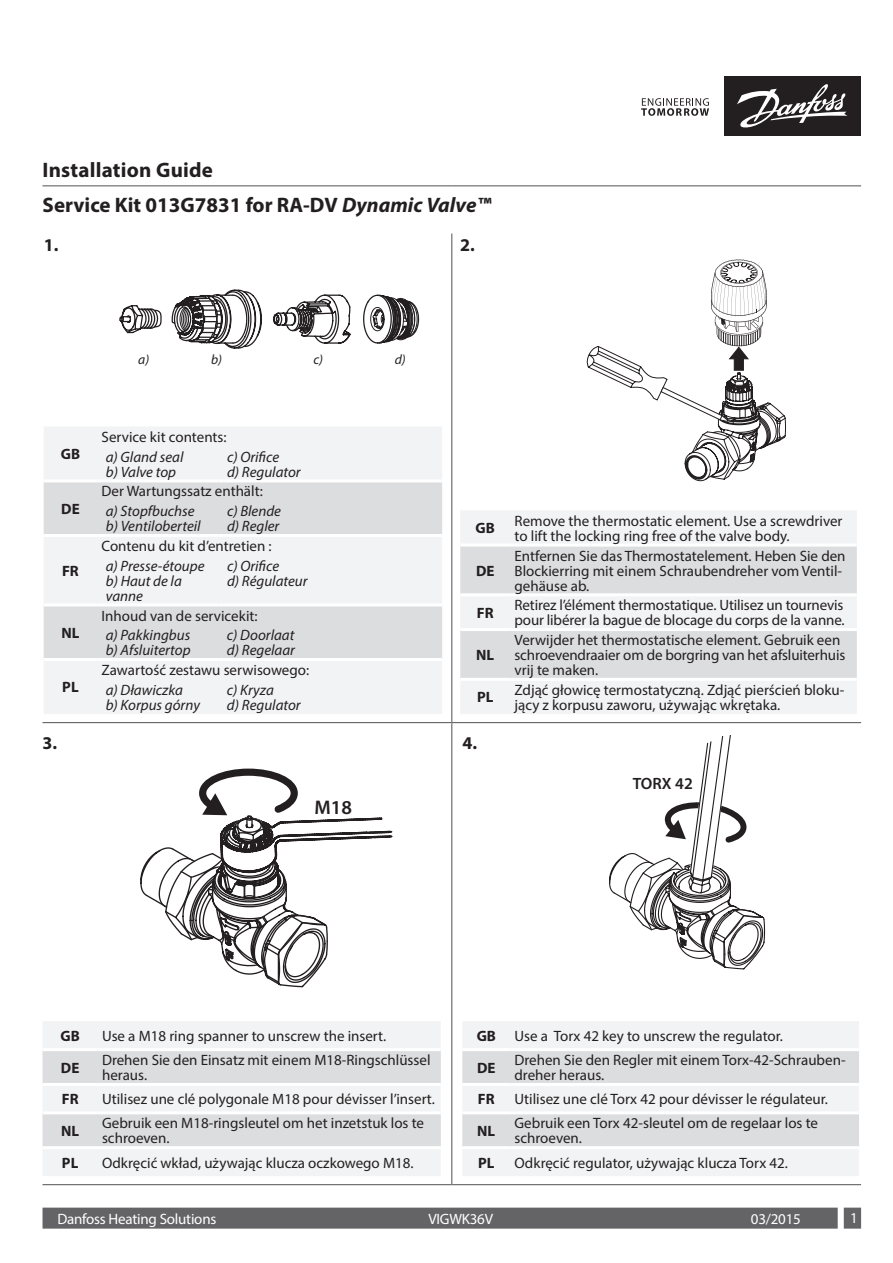
<style>
.page{position:relative;width:893px;height:1263px;background:#fff}
.page>*{position:absolute;margin:0;border:0;box-sizing:border-box;transform-origin:0 0}
.t1{font:700 21px/35px "Myriad Pro";letter-spacing:.005em;color:#231f20}
.t2{font:600 19.8px "Myriad Pro";color:#231f20}
.t3{font:700 18px "Myriad Pro";color:#231f20}
.t4{font:600 16.35px "Myriad Pro";color:#231f20}
.t5{font:15px/15px "Myriad Pro";color:#231f20}
.t6{font:italic 15px/15px "Myriad Pro";color:#231f20}
.t7{font:15px "Myriad Pro";letter-spacing:-.015em;color:#fff}
.t8{font:700 15px "Myriad Pro";color:#231f20}
.t9{font:italic 13.65px "Myriad Pro";color:#231f20}
.s1{font-style:italic}
.s2{font-weight:700}
</style>
<div class="page">
<div style="left:43px;top:1207px;width:795px;height:21px;background:#646467"></div>
<div style="left:844px;top:1207px;width:17px;height:21px;background:#646467"></div>
<hr style="left:43px;top:185px;width:409px;height:1px;background:#646467">
<hr style="left:452px;top:185px;width:409px;height:1px;background:#646467">
<hr style="left:43px;top:722px;width:409px;height:1px;background:#646467">
<hr style="left:452px;top:722px;width:409px;height:1px;background:#646467">
<hr style="left:43px;top:1184px;width:409px;height:1px;background:#646467">
<hr style="left:452px;top:1184px;width:409px;height:1px;background:#646467">
<hr style="left:451px;top:233px;width:1px;height:489px;background:#646467">
<hr style="left:451px;top:723px;width:1px;height:461px;background:#646467">
<div style="left:44px;top:427px;width:398px;height:287px;background:#f2f3f4"></div>
<svg style="left:44px;top:482px;width:398px;height:176px;fill:#dcdddf"></svg>
<hr style="left:44px;top:479px;width:53px;height:3px;background:#fff">
<hr style="left:97px;top:479px;width:121px;height:3px;background:#fff">
<hr style="left:218px;top:479px;width:224px;height:3px;background:#fff">
<hr style="left:44px;top:534px;width:53px;height:3px;background:#fff">
<hr style="left:97px;top:534px;width:121px;height:3px;background:#fff">
<hr style="left:218px;top:534px;width:224px;height:3px;background:#fff">
<hr style="left:44px;top:603px;width:53px;height:3px;background:#fff">
<hr style="left:97px;top:603px;width:121px;height:3px;background:#fff">
<hr style="left:218px;top:603px;width:224px;height:3px;background:#fff">
<hr style="left:44px;top:658px;width:53px;height:3px;background:#fff">
<hr style="left:97px;top:658px;width:121px;height:3px;background:#fff">
<hr style="left:218px;top:658px;width:224px;height:3px;background:#fff">
<svg style="left:363px;top:294px;width:56px;height:50px"></svg>
<svg style="left:119px;top:290px;width:232px;height:59px"></svg>
<div style="left:461px;top:511px;width:396px;height:203px;background:#f2f3f4"></div>
<svg style="left:460px;top:546px;width:397px;height:132px;fill:#dcdddf"></svg>
<hr style="left:460px;top:543px;width:50px;height:3px;background:#fff">
<hr style="left:510px;top:543px;width:347px;height:3px;background:#fff">
<hr style="left:460px;top:593px;width:50px;height:3px;background:#fff">
<hr style="left:510px;top:593px;width:347px;height:3px;background:#fff">
<hr style="left:460px;top:628px;width:50px;height:3px;background:#fff">
<hr style="left:510px;top:628px;width:347px;height:3px;background:#fff">
<hr style="left:460px;top:678px;width:50px;height:3px;background:#fff">
<hr style="left:510px;top:678px;width:347px;height:3px;background:#fff">
<svg style="left:587px;top:259px;width:199px;height:222px"></svg>
<div style="left:43px;top:1021px;width:398px;height:155px;background:#f2f3f4"></div>
<svg style="left:43px;top:1051px;width:398px;height:95px"></svg>
<hr style="left:43px;top:1048px;width:55px;height:3px;background:#fff">
<hr style="left:98px;top:1048px;width:343px;height:3px;background:#fff">
<hr style="left:43px;top:1083px;width:55px;height:3px;background:#fff">
<hr style="left:98px;top:1083px;width:343px;height:3px;background:#fff">
<hr style="left:43px;top:1111px;width:55px;height:3px;background:#fff">
<hr style="left:98px;top:1111px;width:343px;height:3px;background:#fff">
<hr style="left:43px;top:1146px;width:55px;height:3px;background:#fff">
<hr style="left:98px;top:1146px;width:343px;height:3px;background:#fff">
<svg style="left:140px;top:768px;width:253px;height:219px"></svg>
<svg style="left:462px;top:1021px;width:397px;height:155px"></svg>
<hr style="left:462px;top:1048px;width:48px;height:3px;background:#fff">
<hr style="left:510px;top:1048px;width:349px;height:3px;background:#fff">
<hr style="left:462px;top:1083px;width:48px;height:3px;background:#fff">
<hr style="left:510px;top:1083px;width:349px;height:3px;background:#fff">
<hr style="left:462px;top:1111px;width:48px;height:3px;background:#fff">
<hr style="left:510px;top:1111px;width:349px;height:3px;background:#fff">
<hr style="left:462px;top:1146px;width:48px;height:3px;background:#fff">
<hr style="left:510px;top:1146px;width:349px;height:3px;background:#fff">
<svg style="left:609px;top:735px;width:156px;height:235px"></svg>
<div style="left:725px;top:77px;width:136px;height:59px;background:#231f20"></div>
<svg style="left:641px;top:98px;width:68px;height:18px"></svg>
<svg style="left:737px;top:84px;width:110px;height:44px"></svg>
<h1 class="t1" style="left:43px;top:152px;width:450px">Installation Guide<br>Service Kit 013G7831 for RA-DV <span class="s1">Dynamic Valve™</span></h1>
<p class="t3" style="left:44px;top:233px;width:16px">1.</p>
<p class="t3" style="left:460px;top:233px;width:16px">2.</p>
<p class="t9" style="left:138px;top:351px;width:12px">a)</p>
<p class="t9" style="left:211px;top:351px;width:12px">b)</p>
<p class="t9" style="left:313px;top:351px;width:11px">c)</p>
<p class="t9" style="left:395px;top:351px;width:12px">d)</p>
<p class="t8" style="left:61px;top:444px;width:21px">GB</p>
<p class="t8" style="left:61px;top:499px;width:20px">DE</p>
<p class="t8" style="left:62px;top:561px;width:18px">FR</p>
<p class="t8" style="left:61px;top:623px;width:20px">NL</p>
<p class="t8" style="left:62px;top:677px;width:18px">PL</p>
<p class="t3" style="left:43px;top:731px;width:16px">3.</p>
<p class="t5" style="left:102px;top:429px;width:127px">Service kit contents:</p>
<p class="t6" style="left:106px;top:449px;width:79px">a) Gland seal b) Valve top</p>
<p class="t6" style="left:227px;top:449px;width:75px">c) Orifice<br>d) Regulator</p>
<p class="t5" style="left:102px;top:484px;width:163px">Der Wartungssatz enthält:</p>
<p class="t6" style="left:106px;top:503px;width:96px">a) Stopfbuchse b) Ventiloberteil</p>
<p class="t6" style="left:227px;top:503px;width:56px">c) Blende d) Regler</p>
<p class="t5" style="left:102px;top:538px;width:172px">Contenu du kit d’entretien :</p>
<p class="t6" style="left:106px;top:558px;width:100px">a) Presse-étoupe b) Haut de la vanne</p>
<p class="t6" style="left:227px;top:558px;width:82px">c) Orifice<br>d) Régulateur</p>
<p class="t5" style="left:102px;top:608px;width:158px">Inhoud van de servicekit:</p>
<p class="t6" style="left:106px;top:627px;width:86px">a) Pakkingbus b) Afsluitertop</p>
<p class="t6" style="left:227px;top:627px;width:70px">c) Doorlaat d) Regelaar</p>
<p class="t5" style="left:102px;top:662px;width:209px">Zawartość zestawu serwisowego:</p>
<p class="t6" style="left:106px;top:682px;width:96px">a) Dławiczka<br>b) Korpus górny</p>
<p class="t6" style="left:227px;top:682px;width:75px">c) Kryza<br>d) Regulator</p>
<h2 class="t2" style="left:314px;top:795px;width:39px">M18</h2>
<p class="t8" style="left:476px;top:518px;width:21px">GB</p>
<p class="t5" style="left:514px;top:513px;width:329px">Remove the thermostatic element. Use a screwdriver to lift the locking ring free of the valve body.</p>
<p class="t8" style="left:476px;top:561px;width:20px">DE</p>
<p class="t5" style="left:514px;top:548px;width:333px">Entfernen Sie das Thermostatelement. Heben Sie den<br>Blockierring mit einem Schraubendreher vom Ventil&shy;gehäuse ab.</p>
<p class="t8" style="left:477px;top:603px;width:18px">FR</p>
<p class="t5" style="left:514px;top:597px;width:332px">Retirez l’élément thermostatique. Utilisez un tournevis pour libérer la bague de blocage du corps de la vanne.</p>
<p class="t8" style="left:476px;top:645px;width:20px">NL</p>
<p class="t5" style="left:514px;top:632px;width:332px">Verwijder het thermostatische element. Gebruik een schroevendraaier om de borgring van het afsluiterhuis vrij te maken.</p>
<p class="t8" style="left:477px;top:687px;width:18px">PL</p>
<p class="t5" style="left:514px;top:682px;width:331px">Zdjąć głowicę termostatyczną. Zdjąć pierścień bloku&shy;jący z korpusu zaworu, używając wkrętaka.</p>
<p class="t3" style="left:462px;top:731px;width:16px">4.</p>
<p class="t4" style="left:633px;top:773px;width:62px">TORX 42</p>
<p class="t8" style="left:61px;top:1026px;width:21px">GB</p>
<p class="t5" style="left:102px;top:1028px;width:286px">Use a M18 ring spanner to unscrew the insert.</p>
<p class="t8" style="left:61px;top:1058px;width:20px">DE</p>
<p class="t5" style="left:102px;top:1052px;width:330px">Drehen Sie den Einsatz mit einem M18-Ringschlüssel heraus.</p>
<p class="t8" style="left:62px;top:1089px;width:18px">FR</p>
<p class="t5" style="left:102px;top:1091px;width:334px">Utilisez une clé polygonale M18 pour dévisser l’insert.</p>
<p class="t8" style="left:61px;top:1121px;width:20px">NL</p>
<p class="t5" style="left:102px;top:1115px;width:324px">Gebruik een M18-ringsleutel om het inzetstuk los te schroeven.</p>
<p class="t8" style="left:62px;top:1153px;width:18px">PL</p>
<p class="t5" style="left:102px;top:1155px;width:313px">Odkręcić wkład, używając klucza oczkowego M18.</p>
<p class="t5" style="left:477px;top:1020px;width:308px;line-height:31.7px"><span class="s2">GB</span> Use a Torx 42 key to unscrew the regulator.<br><span class="s2">DE</span></p>
<p class="t5" style="left:514px;top:1052px;width:333px">Drehen Sie den Regler mit einem Torx-42-Schrauben&shy;dreher heraus.</p>
<p class="t8" style="left:478px;top:1089px;width:18px">FR</p>
<p class="t5" style="left:514px;top:1091px;width:315px">Utilisez une clé Torx 42 pour dévisser le régulateur.</p>
<p class="t8" style="left:477px;top:1121px;width:20px">NL</p>
<p class="t5" style="left:514px;top:1115px;width:305px">Gebruik een Torx 42-sleutel om de regelaar los te schroeven.</p>
<p class="t8" style="left:478px;top:1153px;width:18px">PL</p>
<p class="t5" style="left:514px;top:1155px;width:275px">Odkręcić regulator, używając klucza Torx 42.</p>
<p class="t7" style="left:57px;top:1209px;width:160px">Danfoss Heating Solutions</p>
<p class="t7" style="left:428px;top:1209px;width:66px">VIGWK36V</p>
<p class="t7" style="left:751px;top:1209px;width:51px">03/2015</p>
<p class="t7" style="left:850px;top:1209px;width:9px">1</p>
</div>
